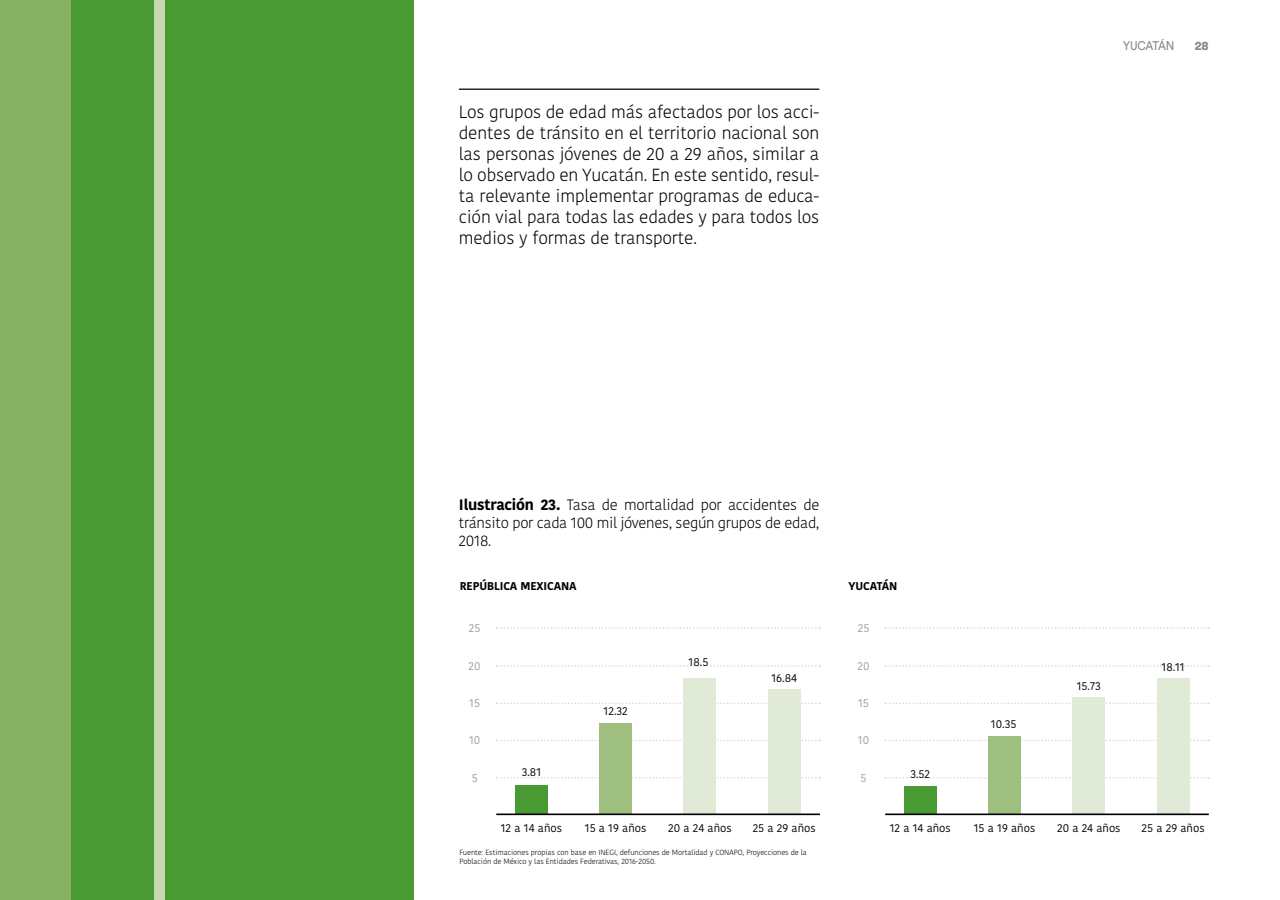
<style>
.page{position:relative;width:1280px;height:900px;background:#fff}
.page>*{position:absolute;margin:0;border:0;box-sizing:border-box;transform-origin:0 0}
.t1{font:300 17.5px/21px "Kohinoor Bangla";letter-spacing:-.01em;color:#000;text-align:justify}
.t2{font:300 15px/18px "Kohinoor Bangla";letter-spacing:-.02em;color:#000;text-align:justify}
.t3{font:12.5px "Circular Std";letter-spacing:-.025em;color:#878787;scale:.9 1}
.t4{font:900 12.5px "Circular Std";color:#878787}
.t5{font:11.25px "Kohinoor Bangla";color:#000}
.t6{font:700 11.25px "Kohinoor Bangla";letter-spacing:-.01em;color:#000}
.t7{font:11.25px "Kohinoor Bangla";color:#9d9d9c}
.t8{font:300 7.5px/9px "Kohinoor Bangla";letter-spacing:-.01em;color:#000}
.s1{font-weight:700}
</style>
<div class="page">
<hr style="left:459px;top:89px;width:360px;height:1px;background:#000">
<svg style="left:885px;top:665px;width:324px;height:2px"></svg>
<svg style="left:885px;top:703px;width:324px;height:1px"></svg>
<svg style="left:885px;top:740px;width:324px;height:1px"></svg>
<svg style="left:885px;top:777px;width:324px;height:2px"></svg>
<div style="left:904px;top:786px;width:33px;height:28px;background:#4a9a34"></div>
<div style="left:1157px;top:678px;width:33px;height:136px;background:#e1ead7"></div>
<svg style="left:496px;top:665px;width:324px;height:2px"></svg>
<svg style="left:496px;top:703px;width:324px;height:1px"></svg>
<svg style="left:496px;top:740px;width:324px;height:1px"></svg>
<svg style="left:496px;top:777px;width:324px;height:2px"></svg>
<div style="left:515px;top:785px;width:33px;height:29px;background:#4a9a34"></div>
<div style="left:599px;top:723px;width:33px;height:91px;background:#9fbf80"></div>
<div style="left:684px;top:678px;width:32px;height:136px;background:#e1ead7"></div>
<div style="left:768px;top:689px;width:33px;height:125px;background:#e1ead7"></div>
<hr style="left:496px;top:814px;width:324px;height:1px;background:#000">
<div style="left:0;top:0;width:414px;height:900px;background:#4a9a34"></div>
<div style="left:0;top:0;width:71px;height:900px;background:#87b264"></div>
<div style="left:155px;top:0;width:10px;height:900px;background:#c7d8b2"></div>
<div style="left:988px;top:736px;width:33px;height:78px;background:#9fbf80"></div>
<svg style="left:885px;top:627px;width:324px;height:2px"></svg>
<svg style="left:496px;top:627px;width:324px;height:2px"></svg>
<div style="left:1072px;top:697px;width:33px;height:118px;background:#e1ead7"></div>
<hr style="left:885px;top:814px;width:324px;height:1px;background:#000">
<p class="t1" style="left:459px;top:101px;width:362px">Los grupos de edad más afectados por los acci&shy;dentes de tránsito en el territorio nacional son las personas jóvenes de 20 a 29 años, similar a lo observado en Yucatán. En este sentido, resul&shy;ta relevante implementar programas de educa&shy;ción vial para todas las edades y para todos los medios y formas de transporte.</p>
<p class="t3" style="left:1123px;top:38px;width:58px">YUCATÁN</p>
<p class="t4" style="left:1195px;top:38px;width:16px">28</p>
<p class="t2" style="left:459px;top:495px;width:362px"><span class="s1">Ilustración 23.</span> Tasa de mortalidad por accidentes de tránsito por cada 100 mil jóvenes, según grupos de edad, 2018.</p>
<p class="t6" style="left:460px;top:576px;width:118px">REPÚBLICA MEXICANA</p>
<p class="t6" style="left:849px;top:576px;width:50px">YUCATÁN</p>
<p class="t7" style="left:469px;top:619px;width:13px">25</p>
<p class="t7" style="left:858px;top:619px;width:13px">25</p>
<p class="t7" style="left:469px;top:658px;width:14px">20</p>
<p class="t7" style="left:469px;top:695px;width:12px">15</p>
<p class="t7" style="left:469px;top:732px;width:13px">10</p>
<p class="t7" style="left:472px;top:770px;width:7px">5</p>
<p class="t5" style="left:522px;top:764px;width:21px">3.81</p>
<p class="t5" style="left:604px;top:703px;width:26px">12.32</p>
<p class="t5" style="left:689px;top:654px;width:21px">18.5</p>
<p class="t5" style="left:771px;top:669px;width:27px">16.84</p>
<p class="t7" style="left:858px;top:658px;width:14px">20</p>
<p class="t7" style="left:858px;top:695px;width:12px">15</p>
<p class="t7" style="left:858px;top:732px;width:13px">10</p>
<p class="t7" style="left:861px;top:770px;width:7px">5</p>
<p class="t5" style="left:910px;top:766px;width:21px">3.52</p>
<p class="t5" style="left:501px;top:820px;width:63px">12 a 14 años</p>
<p class="t5" style="left:585px;top:820px;width:63px">15 a 19 años</p>
<p class="t5" style="left:668px;top:820px;width:65px">20 a 24 años</p>
<p class="t5" style="left:753px;top:820px;width:65px">25 a 29 años</p>
<p class="t5" style="left:890px;top:820px;width:63px">12 a 14 años</p>
<p class="t8" style="left:459px;top:847px;width:349px">Fuente: Estimaciones propias con base en INEGI, defunciones de Mortalidad y CONAPO, Proyecciones de la<br>Población de México y las Entidades Federativas, 2016-2050.</p>
<p class="t5" style="left:991px;top:716px;width:27px">10.35</p>
<p class="t5" style="left:1077px;top:677px;width:26px">15.73</p>
<p class="t5" style="left:1162px;top:658px;width:25px">18.11</p>
<p class="t5" style="left:974px;top:820px;width:63px">15 a 19 años</p>
<p class="t5" style="left:1057px;top:820px;width:65px">20 a 24 años</p>
<p class="t5" style="left:1142px;top:820px;width:65px">25 a 29 años</p>
</div>
